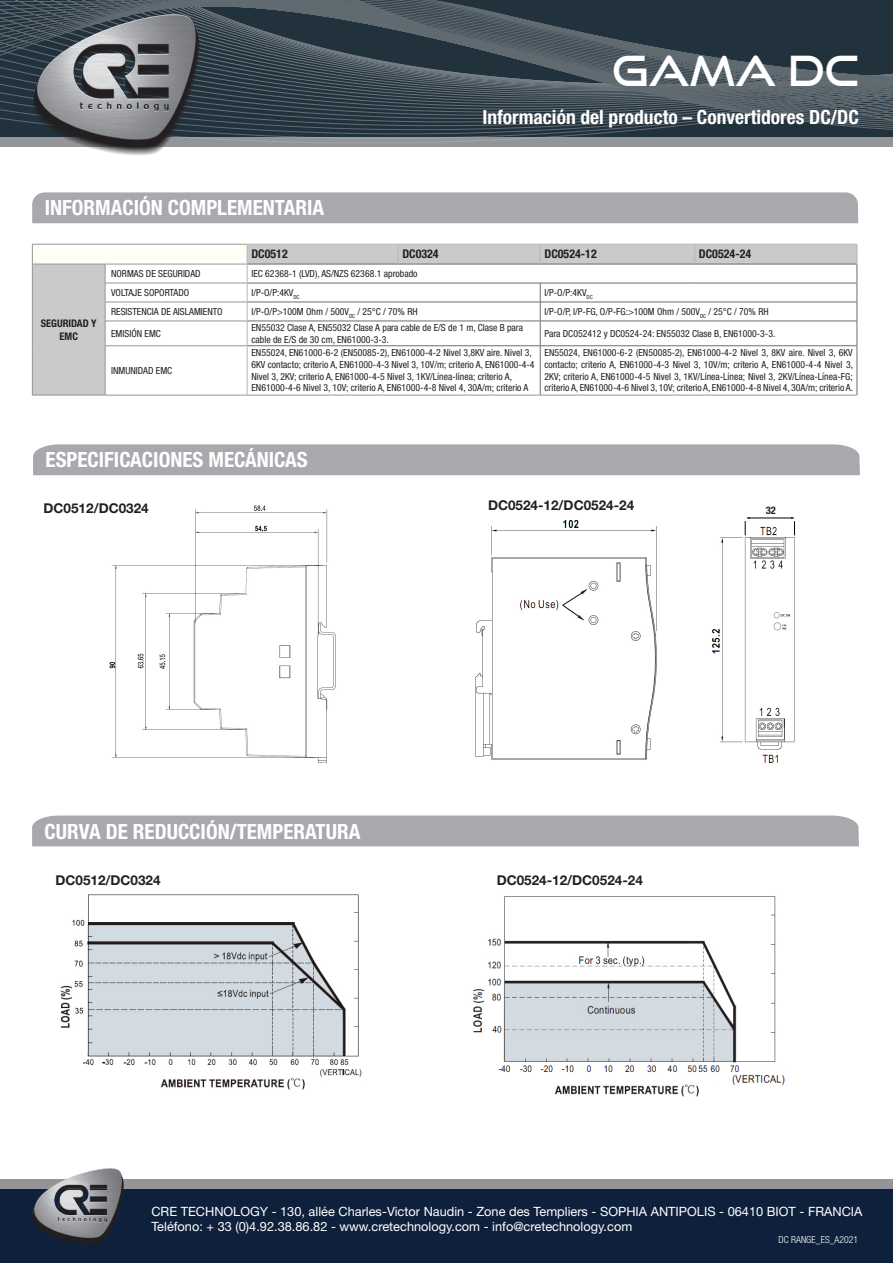
<style>
.page{position:relative;width:893px;height:1263px;background:#fff}
.page>*{position:absolute;margin:0;border:0;box-sizing:border-box;transform-origin:0 0}
.TITRE_page_produit{font:41.25px "Good Times Rg";color:#fff}
.t1{font:700 condensed 21px "Helvetica Neue LT Std";color:#fff}
.t2{font:700 condensed 19.5px "Helvetica Neue LT Std";color:#fff}
.t3{font:700 13.5px "Helvetica Neue LT Std";color:#231f20}
.t4{font:12.75px "Helvetica Neue LT Std";color:#fff}
.t5{font:700 condensed 12px "Helvetica Neue LT Std";color:#231f20}
.Descriptif{font:700 condensed 10.5px/12.6px "Helvetica Neue LT Std";color:#231f20;text-align:center}
.Descriptif-2{font:condensed 9.75px/11.7px "Helvetica Neue LT Std";color:#231f20}
.Descriptif-3{font:300 condensed 9.75px "Helvetica Neue LT Std";color:#fff}
</style>
<div class="page">
<div style="left:0;top:1181px;width:893px;height:82px;background:#0e203c"></div>
<div style="left:0;top:1179px;width:893px;height:10px;background:#939598"></div>
<img style="left:32px;top:1168px;width:92px;height:77px">
<div style="left:32px;top:815px;width:827px;height:31px;background:#a8a9ad"></div>
<svg style="left:0;top:0;width:893px;height:147px;background:#404d56"></svg>
<img style="left:6px;top:6px;width:199px;height:149px">
<img style="left:60px;top:894px;width:302px;height:196px">
<img style="left:473px;top:896px;width:312px;height:189px">
<div style="left:33px;top:444px;width:827px;height:31px;background:#a8a9ad"></div>
<img style="left:109px;top:505px;width:227px;height:258px">
<img style="left:475px;top:519px;width:182px;height:241px">
<img style="left:711px;top:523px;width:84px;height:240px">
<img style="left:544px;top:1080px;width:168px;height:17px">
<div style="left:32px;top:192px;width:826px;height:31px;background:#a8a9ad"></div>
<svg style="left:33px;top:245px;width:824px;height:150px"></svg>
<hr style="left:247px;top:264px;width:151px;height:1px;background:#6c6d70">
<hr style="left:398px;top:264px;width:142px;height:1px;background:#6c6d70">
<hr style="left:540px;top:264px;width:155px;height:1px;background:#6c6d70">
<hr style="left:695px;top:264px;width:162px;height:1px;background:#6c6d70">
<hr style="left:247px;top:283px;width:151px;height:1px;background:#6c6d70">
<hr style="left:398px;top:283px;width:142px;height:1px;background:#6c6d70">
<hr style="left:540px;top:283px;width:155px;height:1px;background:#6c6d70">
<hr style="left:695px;top:283px;width:162px;height:1px;background:#6c6d70">
<hr style="left:247px;top:302px;width:151px;height:1px;background:#6c6d70">
<hr style="left:398px;top:302px;width:142px;height:1px;background:#6c6d70">
<hr style="left:540px;top:302px;width:155px;height:1px;background:#6c6d70">
<hr style="left:695px;top:302px;width:162px;height:1px;background:#6c6d70">
<hr style="left:247px;top:321px;width:151px;height:1px;background:#6c6d70">
<hr style="left:398px;top:321px;width:142px;height:1px;background:#6c6d70">
<hr style="left:540px;top:321px;width:155px;height:1px;background:#6c6d70">
<svg style="left:540px;top:283px;width:1px;height:62px"></svg>
<hr style="left:695px;top:321px;width:162px;height:1px;background:#6c6d70">
<hr style="left:247px;top:345px;width:151px;height:1px;background:#6c6d70">
<hr style="left:398px;top:345px;width:142px;height:1px;background:#6c6d70">
<hr style="left:540px;top:345px;width:155px;height:1px;background:#6c6d70">
<hr style="left:540px;top:346px;width:1px;height:49px;background:#6c6d70">
<hr style="left:695px;top:345px;width:162px;height:1px;background:#6c6d70">
<hr style="left:857px;top:346px;width:1px;height:49px;background:#6c6d70">
<hr style="left:247px;top:244px;width:151px;height:1px;background:#b6b6b6">
<hr style="left:398px;top:244px;width:142px;height:1px;background:#b6b6b6">
<svg style="left:398px;top:245px;width:1px;height:19px"></svg>
<hr style="left:540px;top:244px;width:155px;height:1px;background:#b6b6b6">
<svg style="left:540px;top:245px;width:1px;height:19px"></svg>
<hr style="left:695px;top:244px;width:162px;height:1px;background:#b6b6b6">
<svg style="left:694px;top:245px;width:1px;height:19px"></svg>
<svg style="left:857px;top:244px;width:1px;height:102px"></svg>
<hr style="left:32px;top:244px;width:73px;height:1px;background:#969696">
<hr style="left:105px;top:244px;width:142px;height:1px;background:#969696">
<hr style="left:32px;top:264px;width:73px;height:1px;background:#969696">
<hr style="left:105px;top:264px;width:142px;height:1px;background:#969696">
<hr style="left:105px;top:283px;width:142px;height:1px;background:#969696">
<hr style="left:105px;top:302px;width:142px;height:1px;background:#969696">
<svg style="left:32px;top:244px;width:1px;height:102px"></svg>
<hr style="left:105px;top:321px;width:142px;height:1px;background:#969696">
<svg style="left:105px;top:264px;width:1px;height:81px"></svg>
<hr style="left:32px;top:346px;width:1px;height:49px;background:#969696">
<hr style="left:105px;top:345px;width:142px;height:1px;background:#969696">
<hr style="left:105px;top:346px;width:1px;height:49px;background:#969696">
<hr style="left:32px;top:395px;width:73px;height:1px;background:#969696">
<hr style="left:105px;top:395px;width:142px;height:1px;background:#969696">
<hr style="left:247px;top:395px;width:151px;height:1px;background:#969696">
<hr style="left:398px;top:395px;width:142px;height:1px;background:#969696">
<hr style="left:540px;top:395px;width:155px;height:1px;background:#969696">
<hr style="left:695px;top:395px;width:162px;height:1px;background:#969696">
<svg style="left:247px;top:245px;width:1px;height:101px"></svg>
<hr style="left:247px;top:346px;width:1px;height:49px;background:#b6b6b6">
<hr style="left:747px;top:518px;width:46px;height:1px;background:#000001">
<svg style="left:745px;top:517px;width:5px;height:18px"></svg>
<svg style="left:791px;top:517px;width:4px;height:18px"></svg>
<p class="TITRE_page_produit" style="left:612px;top:46px;width:248px">GAMA DC</p>
<p class="t2" style="left:482px;top:106px;width:378px">Información del producto – Convertidores DC/DC</p>
<p class="t1" style="left:45px;top:195px;width:281px">INFORMACIÓN COMPLEMENTARIA</p>
<p class="t5" style="left:251px;top:247px;width:38px">DC0512</p>
<p class="t5" style="left:402px;top:247px;width:38px">DC0324</p>
<p class="t5" style="left:544px;top:247px;width:54px">DC0524-12</p>
<p class="t5" style="left:699px;top:247px;width:54px">DC0524-24</p>
<p class="Descriptif" style="left:41px;top:317px;width:58px">SEGURIDAD Y<br>EMC</p>
<p class="Descriptif-2" style="left:111px;top:268px;width:91px">NORMAS DE SEGURIDAD</p>
<p class="Descriptif-2" style="left:251px;top:268px;width:168px">IEC 62368-1 (LVD), AS/NZS 62368.1 aprobado</p>
<p class="Descriptif-2" style="left:111px;top:287px;width:80px">VOLTAJE SOPORTADO</p>
<p class="Descriptif-2" style="left:251px;top:287px;width:50px">I/P-O/P:4KV<sub>DC</sub></p>
<p class="Descriptif-2" style="left:544px;top:287px;width:50px">I/P-O/P:4KV<sub>DC</sub></p>
<p class="Descriptif-2" style="left:111px;top:306px;width:113px">RESISTENCIA DE AISLAMIENTO</p>
<p class="Descriptif-2" style="left:251px;top:306px;width:168px">I/P-O/P&gt;100M Ohm / 500V<sub>DC</sub> / 25°C / 70% RH</p>
<p class="Descriptif-2" style="left:544px;top:306px;width:226px">I/P-O/P, I/P-FG, O/P-FG:&gt;100M Ohm / 500V<sub>DC</sub> / 25°C / 70% RH</p>
<p class="Descriptif-2" style="left:111px;top:327px;width:51px">EMISIÓN EMC</p>
<p class="Descriptif-2" style="left:251px;top:322px;width:273px">EN55032 Clase A, EN55032 Clase A para cable de E/S de 1 m, Clase B para cable de E/S de 30 cm, EN61000-3-3.</p>
<p class="Descriptif-2" style="left:544px;top:327px;width:232px">Para DC052412 y DC0524-24: EN55032 Clase B, EN61000-3-3.</p>
<p class="Descriptif-2" style="left:111px;top:365px;width:63px">INMUNIDAD EMC</p>
<p class="Descriptif-2" style="left:251px;top:347px;width:285px">EN55024, EN61000-6-2 (EN50085-2), EN61000-4-2 Nivel 3,8KV aire. Nivel 3, 6KV contacto; criterio A, EN61000-4-3 Nivel 3, 10V/m; criterio A, EN61000-4-4<br>Nivel 3, 2KV; criterio A, EN61000-4-5 Nivel 3, 1KV/Línea-línea; criterio A, EN61000-4-6 Nivel 3, 10V; criterio A, EN61000-4-8 Nivel 4, 30A/m; criterio A</p>
<p class="Descriptif-2" style="left:544px;top:347px;width:310px;text-align:justify">EN55024, EN61000-6-2 (EN50085-2), EN61000-4-2 Nivel 3, 8KV aire. Nivel 3, 6KV contacto; criterio A, EN61000-4-3 Nivel 3, 10V/m; criterio A, EN61000-4-4 Nivel 3, 2KV; criterio A, EN61000-4-5 Nivel 3, 1KV/Línea-Línea; Nivel 3, 2KV/Línea-Línea-FG; criterio A, EN61000-4-6 Nivel 3, 10V; criterio A, EN61000-4-8 Nivel 4, 30A/m; criterio A.</p>
<p class="t1" style="left:46px;top:447px;width:264px">ESPECIFICACIONES MECÁNICAS</p>
<p class="t3" style="left:44px;top:500px;width:107px">DC0512/DC0324</p>
<p class="t1" style="left:45px;top:818px;width:317px">CURVA DE REDUCCIÓN/TEMPERATURA</p>
<p class="t3" style="left:488px;top:497px;width:148px">DC0524-12/DC0524-24</p>
<p class="t3" style="left:56px;top:872px;width:107px">DC0512/DC0324</p>
<p class="t3" style="left:497px;top:872px;width:148px">DC0524-12/DC0524-24</p>
<p class="Descriptif" style="left:766px;top:504px;width:12px">32</p>
<p class="t4" style="left:151px;top:1204px;width:713px">CRE TECHNOLOGY - 130, allée Charles-Victor Naudin - Zone des Templiers - SOPHIA ANTIPOLIS - 06410 BIOT - FRANCIA</p>
<p class="t4" style="left:151px;top:1219px;width:482px">Teléfono: + 33 (0)4.92.38.86.82 - www.cretechnology.com - info@cretechnology.com</p>
<p class="Descriptif-3" style="left:779px;top:1234px;width:81px">DC RANGE_ES_A2021</p>
</div>
